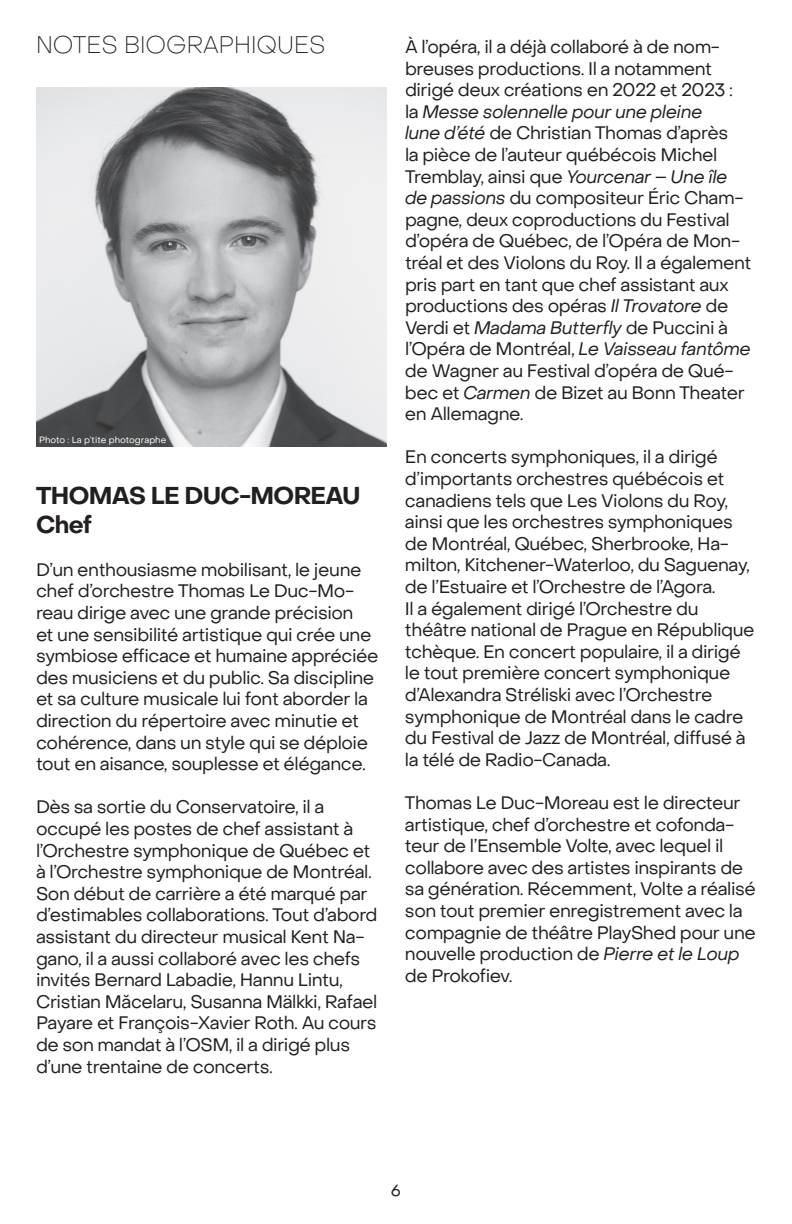
<style>
.page{position:relative;width:792px;height:1224px;background:#fff}
.page>*{position:absolute;margin:0;border:0;box-sizing:border-box;transform-origin:0 0}
.t1{font:700 24px/28.8px "PP Object Sans";letter-spacing:-.025em;color:#231f20}
.t2{font:100 24px "PP Object Sans";color:#231f20}
.t3{font:18px/21.6px "PP Object Sans";letter-spacing:-.025em;color:#231f20}
.t4{font:16px "PP Object Sans";color:#231f20}
.t5{font:9px "PP Object Sans";color:#fff}
.s1{font-style:italic}
</style>
<div class="page">
<img style="left:36px;top:87px;width:351px;height:360px">
<h1 class="t2" style="left:36px;top:30px;width:291px">NOTES BIOGRAPHIQUES</h1>
<p class="t5" style="left:39px;top:434px;width:129px">Photo : La p’tite photographe</p>
<h1 class="t1" style="left:36px;top:481px;width:326px">THOMAS LE DUC-MOREAU<br>Chef</h1>
<p class="t3" style="left:36px;top:559px;width:344px">D’un enthousiasme mobilisant, le jeune chef d’orchestre Thomas Le Duc-Mo&shy;reau dirige avec une grande précision<br>et une sensibilité artistique qui crée une symbiose efficace et humaine appréciée des musiciens et du public. Sa discipline et sa culture musicale lui font aborder la direction du répertoire avec minutie et cohérence, dans un style qui se déploie tout en aisance, souplesse et élégance.</p>
<p class="t3" style="left:36px;top:796px;width:343px">Dès sa sortie du Conservatoire, il a occupé les postes de chef assistant à l’Orchestre symphonique de Québec et à l’Orchestre symphonique de Montréal.<br>Son début de carrière a été marqué par d’estimables collaborations. Tout d’abord assistant du directeur musical Kent Na&shy;gano, il a aussi collaboré avec les chefs invités Bernard Labadie, Hannu Lintu, Cristian Măcelaru, Susanna Mälkki, Rafael Payare et François-Xavier Roth. Au cours de son mandat à l’OSM, il a dirigé plus d’une trentaine de concerts.</p>
<p class="t3" style="left:405px;top:36px;width:348px">À l’opéra, il a déjà collaboré à de nom&shy;breuses productions. Il a notamment dirigé deux créations en 2022 et 2023 :<br>la <span class="s1">Messe solennelle pour une pleine<br>lune d’été</span> de Christian Thomas d’après<br>la pièce de l’auteur québécois Michel Tremblay, ainsi que <span class="s1">Yourcenar – Une île de passions</span> du compositeur Éric Cham&shy;pagne, deux coproductions du Festival d’opéra de Québec, de l’Opéra de Mon&shy;tréal et des Violons du Roy. Il a également pris part en tant que chef assistant aux productions des opéras <span class="s1">Il Trovatore</span> de Verdi et <span class="s1">Madama Butterfly</span> de Puccini à l’Opéra de Montréal, <span class="s1">Le Vaisseau fantôme </span>de Wagner au Festival d’opéra de Qué&shy;bec et <span class="s1">Carmen</span> de Bizet au Bonn Theater en Allemagne.</p>
<p class="t3" style="left:405px;top:446px;width:351px">En concerts symphoniques, il a dirigé d’importants orchestres québécois et canadiens tels que Les Violons du Roy, ainsi que les orchestres symphoniques de Montréal, Québec, Sherbrooke, Ha&shy;milton, Kitchener-Waterloo, du Saguenay, de l’Estuaire et l’Orchestre de l’Agora.<br>Il a également dirigé l’Orchestre du théâtre national de Prague en République tchèque. En concert populaire, il a dirigé le tout première concert symphonique d’Alexandra Stréliski avec l’Orchestre symphonique de Montréal dans le cadre du Festival de Jazz de Montréal, diffusé à la télé de Radio-Canada.</p>
<p class="t3" style="left:405px;top:792px;width:352px">Thomas Le Duc-Moreau est le directeur artistique, chef d’orchestre et cofonda&shy;teur de l’Ensemble Volte, avec lequel il collabore avec des artistes inspirants de sa génération. Récemment, Volte a réalisé son tout premier enregistrement avec la compagnie de théâtre PlayShed pour une nouvelle production de <span class="s1">Pierre et le Loup </span>de Prokofiev.</p>
<p class="t4" style="left:391px;top:1180px;width:12px">6</p>
</div>
